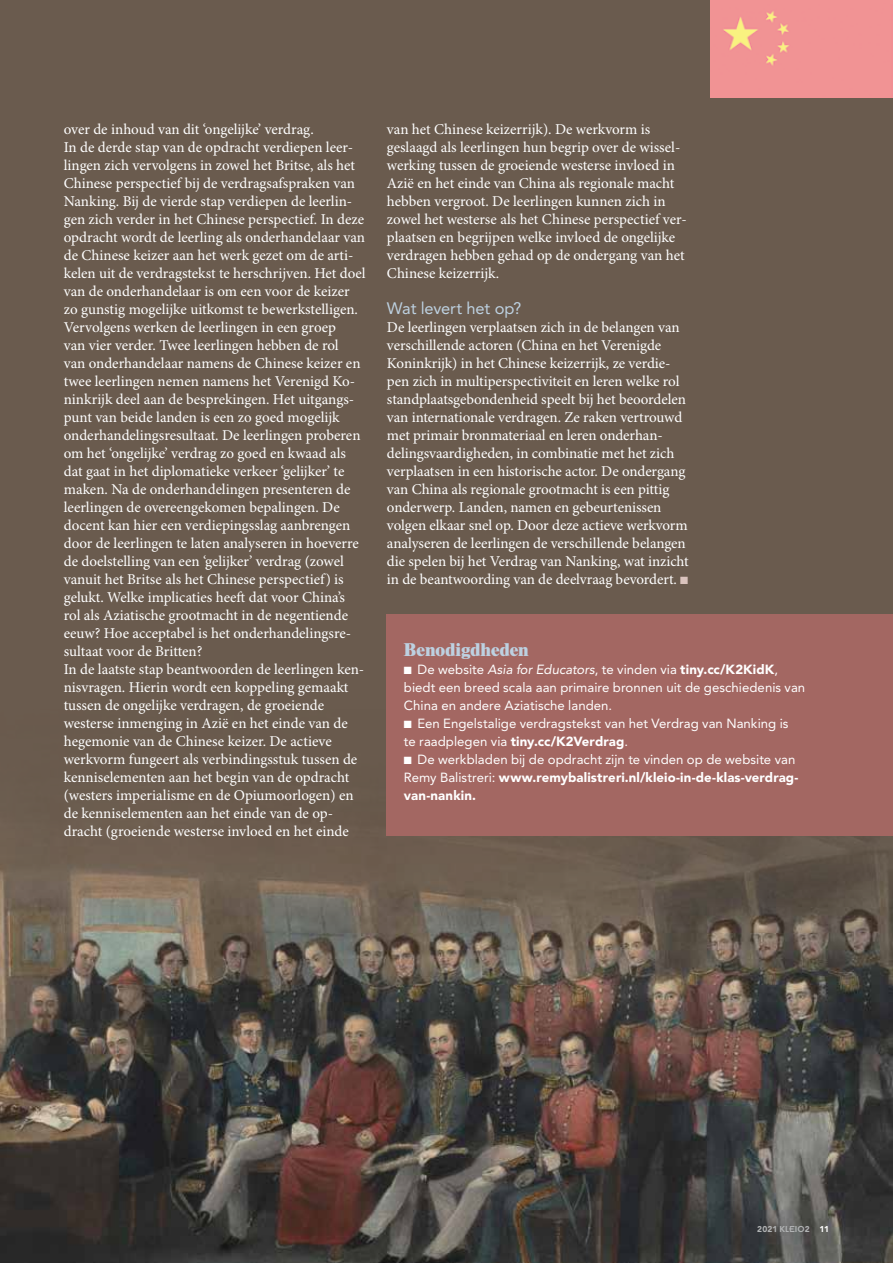
<style>
.page{position:relative;width:893px;height:1263px;background:#fff}
.page>*{position:absolute;margin:0;border:0;box-sizing:border-box;transform-origin:0 0}
.t1{font:800 18px "Times LT Std";letter-spacing:-.01em;color:#bdd1e1}
.t2{font:16.5px "Avenir LT Std";letter-spacing:-.01em;color:#bdd1e1}
.t3{font:15px/18px "Minion Pro";letter-spacing:-.005em;color:#fff}
.t4{font:13.2px/18px "Avenir LT Std";letter-spacing:.005em;color:#fff}
.t5{font:900 8.4px "Avenir LT Std";letter-spacing:.01em;color:#b1b3b4}
.s1{color:#dac3bd}
.s2{font-style:italic}
.s3{font-weight:900}
.s4{font-family:"Futura T";font-weight:600;font-size:9px}
.s5{font-family:"Insignia";font-weight:400;font-size:9.45px}
.s6{color:#fff}
</style>
<div class="page">
<div style="left:0;top:0;width:893px;height:724px;background:#6a5b4e"></div>
<img style="left:0;top:926px;width:893px;height:337px">
<svg style="left:0;top:702px;width:893px;height:224px;background:#6c5e51"></svg>
<div style="left:387px;top:614px;width:506px;height:222px;background:#a36762"></div>
<img style="left:710px;top:0;width:133px;height:4px">
<img style="left:843px;top:0;width:50px;height:4px">
<div style="left:710px;top:4px;width:183px;height:94px;background:#f19394"></div>
<p class="t3" style="left:64px;top:121px;width:303px">over de inhoud van dit ‘ongelijke’ verdrag.<br>In de derde stap van de opdracht verdiepen leer&shy;lingen zich vervolgens in zowel het Britse, als het Chinese perspectief bij de verdragsafspraken van Nanking. Bij de vierde stap verdiepen de leerlin&shy;gen zich verder in het Chinese perspectief. In deze opdracht wordt de leerling als onderhandelaar van de Chinese keizer aan het werk gezet om de arti&shy;kelen uit de verdragstekst te herschrijven. Het doel van de onderhandelaar is om een voor de keizer zo gunstig mogelijke uitkomst te bewerkstelligen.<br>Vervolgens werken de leerlingen in een groep<br>van vier verder. Twee leerlingen hebben de rol<br>van onderhandelaar namens de Chinese keizer en twee leerlingen nemen namens het Verenigd Ko&shy;ninkrijk deel aan de besprekingen. Het uitgangs&shy;punt van beide landen is een zo goed mogelijk onderhandelingsresultaat. De leerlingen proberen om het ‘ongelijke’ verdrag zo goed en kwaad als dat gaat in het diplomatieke verkeer ‘gelijker’ te maken. Na de onderhandelingen presenteren de leerlingen de overeengekomen bepalingen. De docent kan hier een verdiepingsslag aanbrengen door de leerlingen te laten analyseren in hoeverre de doelstelling van een ‘gelijker’ verdrag (zowel vanuit het Britse als het Chinese perspectief) is gelukt. Welke implicaties heeft dat voor China’s<br>rol als Aziatische grootmacht in de negentiende eeuw? Hoe acceptabel is het onderhandelingsre&shy;sultaat voor de Britten?<br>In de laatste stap beantwoorden de leerlingen ken&shy;nisvragen. Hierin wordt een koppeling gemaakt tussen de ongelijke verdragen, de groeiende westerse inmenging in Azië en het einde van de hegemonie van de Chinese keizer. De actieve werkvorm fungeert als verbindingsstuk tussen de kenniselementen aan het begin van de opdracht (westers imperialisme en de Opiumoorlogen) en de kenniselementen aan het einde van de op&shy;dracht (groeiende westerse invloed en het einde</p>
<p class="t3" style="left:387px;top:121px;width:301px">van het Chinese keizerrijk). De werkvorm is geslaagd als leerlingen hun begrip over de wissel&shy;werking tussen de groeiende westerse invloed in Azië en het einde van China als regionale macht hebben vergroot. De leerlingen kunnen zich in zowel het westerse als het Chinese perspectief ver&shy;plaatsen en begrijpen welke invloed de ongelijke verdragen hebben gehad op de ondergang van het Chinese keizerrijk.</p>
<p class="t2" style="left:387px;top:298px;width:136px">Wat levert het op?</p>
<p class="t3" style="left:387px;top:319px;width:303px">De leerlingen verplaatsen zich in de belangen van verschillende actoren (China en het Verenigde Koninkrijk) in het Chinese keizerrijk, ze verdie&shy;pen zich in multiperspectiviteit en leren welke rol standplaatsgebondenheid speelt bij het beoordelen van internationale verdragen. Ze raken vertrouwd met primair bronmateriaal en leren onderhan&shy;delingsvaardigheden, in combinatie met het zich verplaatsen in een historische actor. De ondergang van China als regionale grootmacht is een pittig onderwerp. Landen, namen en gebeurtenissen volgen elkaar snel op. Door deze actieve werkvorm analyseren de leerlingen de verschillende belangen die spelen bij het Verdrag van Nanking, wat inzicht in de beantwoording van de deelvraag bevordert. <span class="s1">■</span></p>
<p class="t1" style="left:404px;top:638px;width:126px">Benodigdheden</p>
<p class="t4" style="left:404px;top:660px;width:403px">■ De website <span class="s2">Asia for Educators</span>, te vinden via <span class="s3">tiny.cc/K2KidK</span>, biedt een breed scala aan primaire bronnen uit de geschiedenis van<br>China en andere Aziatische landen.</p>
<p class="t4" style="left:404px;top:714px;width:386px">■ Een Engelstalige verdragstekst van het Verdrag van Nanking is te raadplegen via <span class="s3">tiny.cc/K2Verdrag</span>.</p>
<p class="t4" style="left:404px;top:750px;width:396px">■ De werkbladen bij de opdracht zijn te vinden op de website van<br>Remy Balistreri: <span class="s3">www.remybalistreri.nl/kleio-in-de-klas-verdrag&shy;van-nankin.</span></p>
<p class="t5" style="left:757px;top:1224px;width:73px">2021 <span class="s4">KL</span><span class="s5">E</span><span class="s4">IO</span>2 <span class="s6">11</span></p>
</div>
